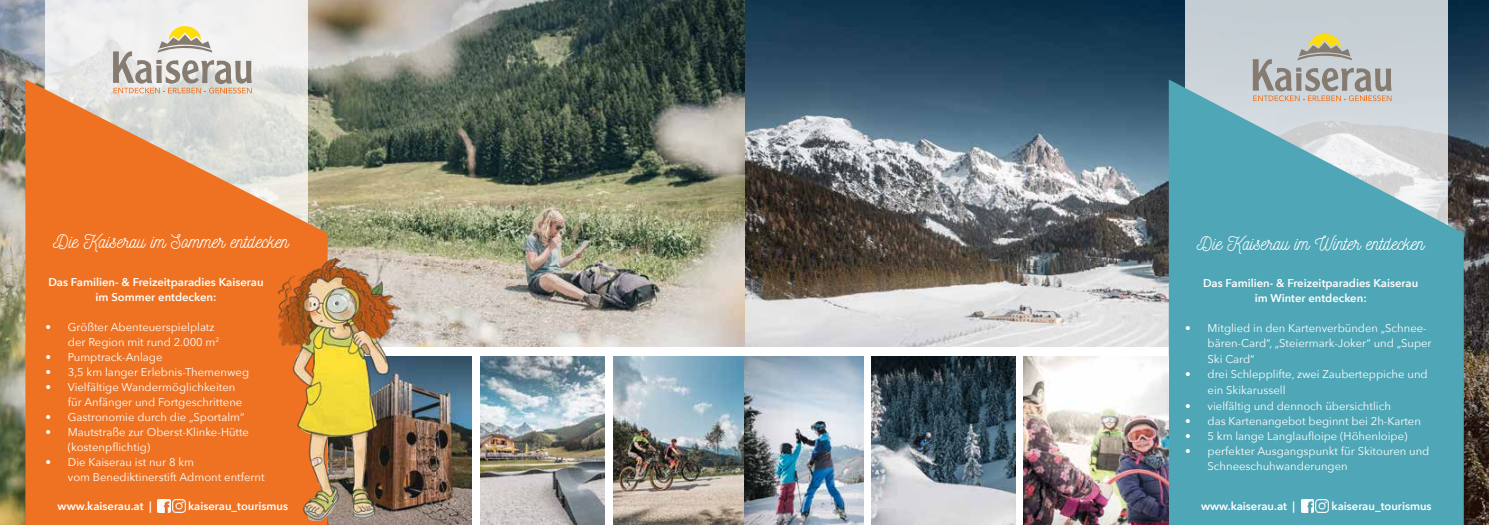
<style>
.page{position:relative;width:1489px;height:525px;background:#fff}
.page>*{position:absolute;margin:0;border:0;box-sizing:border-box;transform-origin:0 0}
.t1{font:18.75px "Nickainley";color:#fff}
.t2{font:11.25px/15px "Avenir Next";color:#fff}
.t3{font:600 11.25px/15px "Avenir Next";color:#fff;text-align:center}
</style>
<div class="page">
<img style="left:0;top:0;width:1488px;height:524px">
<div style="left:329px;top:347px;width:839px;height:177px;background:#fff"></div>
<svg style="left:45px;top:0;width:263px;height:79px;fill:#f0efef"></svg>
<svg style="left:113px;top:26px;width:139px;height:53px"></svg>
<svg style="left:25px;top:79px;width:302px;height:445px;background:#e88441"></svg>
<svg style="left:158px;top:499px;width:27px;height:13px"></svg>
<img style="left:613px;top:356px;width:250px;height:168px">
<img style="left:329px;top:356px;width:142px;height:168px">
<img style="left:480px;top:356px;width:124px;height:168px">
<img style="left:278px;top:258px;width:123px;height:262px">
<div style="left:1184px;top:0;width:263px;height:259px;background:#c6ced4"></div>
<svg style="left:1252px;top:34px;width:139px;height:45px"></svg>
<svg style="left:1168px;top:79px;width:295px;height:445px;background:#62abb8"></svg>
<img style="left:871px;top:356px;width:144px;height:168px">
<img style="left:1023px;top:356px;width:145px;height:168px">
<svg style="left:1300px;top:499px;width:28px;height:13px"></svg>
<h1 class="t1" style="left:53px;top:233px;width:237px">Die Kaiserau im Sommer entdecken</h1>
<p class="t3" style="left:48px;top:275px;width:217px">Das Familien- &amp; Freizeitparadies Kaiserau im Sommer entdecken:</p>
<p class="t2" style="left:68px;top:320px;width:153px;text-indent:-22px">• Größter Abenteuerspielplatz der Region mit rund 2.000 m<sup>2</sup></p>
<p class="t2" style="left:45px;top:350px;width:119px">• Pumptrack-Anlage</p>
<p class="t2" style="left:45px;top:365px;width:205px">• 3,5 km langer Erlebnis-Themenweg</p>
<p class="t2" style="left:68px;top:380px;width:176px;text-indent:-22px">• Vielfältige Wandermöglichkeiten für Anfänger und Fortgeschrittene</p>
<p class="t2" style="left:45px;top:410px;width:201px">• Gastronomie durch die „Sportalm“</p>
<p class="t2" style="left:68px;top:425px;width:183px;text-indent:-22px">• Mautstraße zur Oberst-Klinke-Hütte (kostenpflichtig)</p>
<p class="t2" style="left:68px;top:455px;width:198px;text-indent:-22px">• Die Kaiserau ist nur 8 km<br>vom Benediktinerstift Admont entfernt</p>
<p class="t3" style="left:58px;top:499px;width:95px">www.kaiserau.at |</p>
<p class="t3" style="left:188px;top:499px;width:101px">kaiserau_tourismus</p>
<h1 class="t1" style="left:1196px;top:234px;width:229px">Die Kaiserau im Winter entdecken</h1>
<p class="t3" style="left:1202px;top:277px;width:217px">Das Familien- &amp; Freizeitparadies Kaiserau im Winter entdecken:</p>
<p class="t2" style="left:1207px;top:321px;width:225px;line-height:15.4px;text-indent:-22px">• Mitglied in den Kartenverbünden „Schnee&shy;bären-Card“, „Steiermark-Joker“ und „Super<br>Ski Card“</p>
<p class="t2" style="left:1207px;top:367px;width:221px;line-height:15.8px;text-indent:-22px">• drei Schlepplifte, zwei Zauberteppiche und ein Skikarussell</p>
<p class="t2" style="left:1184px;top:399px;width:207px">• vielfältig und dennoch übersichtlich</p>
<p class="t2" style="left:1184px;top:414px;width:237px">• das Kartenangebot beginnt bei 2h-Karten</p>
<p class="t2" style="left:1184px;top:429px;width:224px">• 5 km lange Langlaufloipe (Höhenloipe)</p>
<p class="t2" style="left:1207px;top:444px;width:223px;text-indent:-22px">• perfekter Ausgangspunkt für Skitouren und<br>Schneeschuhwanderungen</p>
<p class="t3" style="left:1200px;top:499px;width:95px">www.kaiserau.at |</p>
<p class="t3" style="left:1331px;top:499px;width:101px">kaiserau_tourismus</p>
</div>
